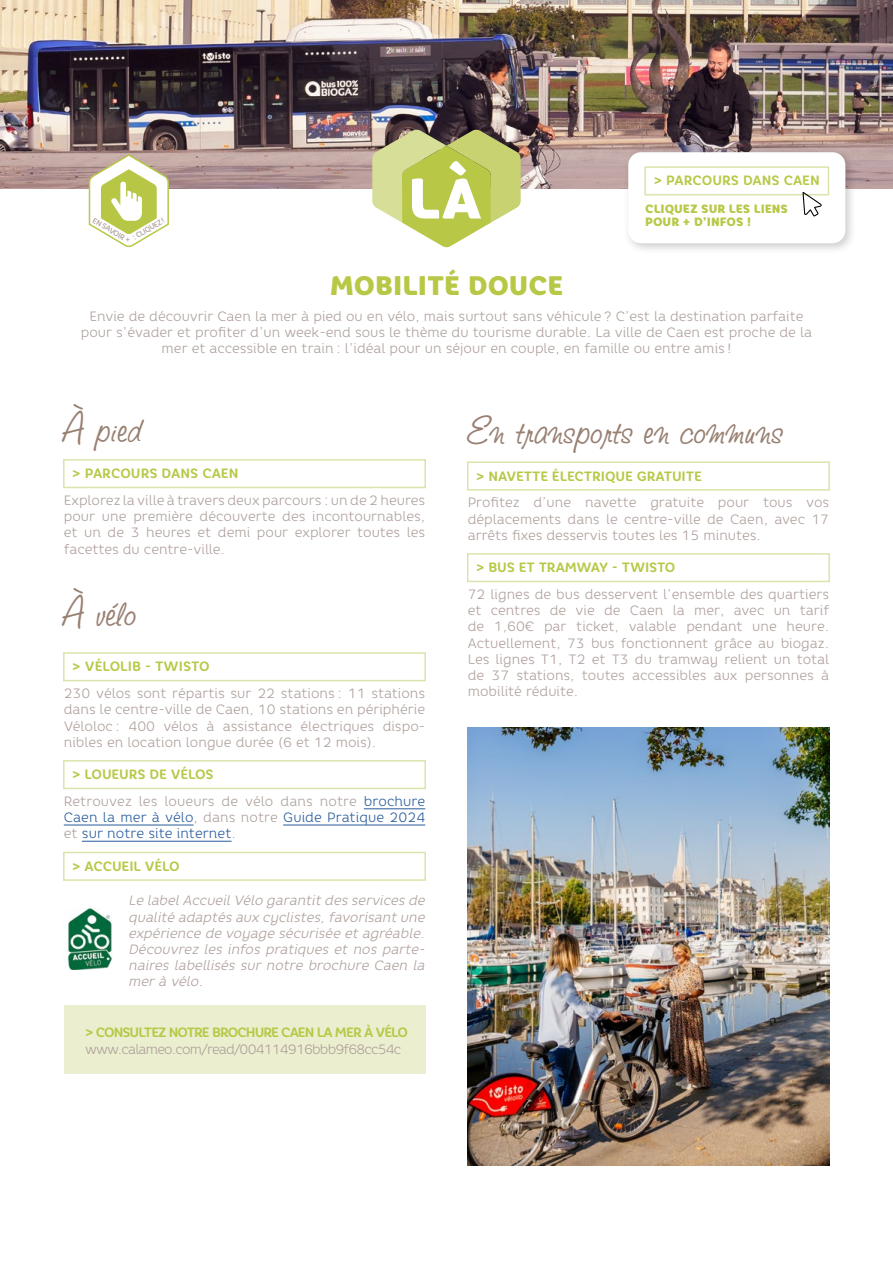
<style>
.page{position:relative;width:893px;height:1263px;background:#fff}
.page>*{position:absolute;margin:0;border:0;box-sizing:border-box;transform-origin:0 0}
.script{font:45px "Studio Script ITC Std";color:#988072}
.soustitre{font:900 26.7px "Core Rhino 85";color:#b8c846}
.txt{font:300 13.5px/16.2px "Core Rhino 35";color:#ae9f9a;text-align:justify}
.txt-2{font:italic 300 13.5px/16.2px "Core Rhino 35";color:#ae9f9a;text-align:justify}
.txt_titre__rubrique{font:700 13.5px "Core Rhino 65";letter-spacing:-.01em;color:#b8c846}
.txt-3{font:300 13.5px/16.2px "Core Rhino 35";letter-spacing:.005em;color:#275b9b;text-align:justify}
.txt_titre__rubrique-2{font:300 13.5px "Core Rhino 35";letter-spacing:-.06em;color:#ae9f9a}
.txt_titre__rubrique-3{font:700 13.5px "Core Rhino 65";letter-spacing:-.07em;color:#b8c846}
.famille_copie{font:900 12px/13.5px "Core Rhino 85";color:#b8c846}
.txt-4{font:500 7.5px "Core Rhino 55";color:#ae9f9a}
.s1{color:#ae9f9a}
</style>
<div class="page">
<img style="left:0;top:0;width:893px;height:188px">
<div style="left:63px;top:459px;width:363px;height:29px;border:2px solid #dde3ab"></div>
<div style="left:63px;top:652px;width:363px;height:29px;border:2px solid #dde3ab"></div>
<div style="left:63px;top:760px;width:363px;height:29px;border:2px solid #dde3ab"></div>
<hr style="left:364px;top:808px;width:61px;height:1px;background:#275b9b">
<hr style="left:64px;top:825px;width:130px;height:1px;background:#275b9b">
<hr style="left:283px;top:825px;width:142px;height:1px;background:#275b9b">
<hr style="left:82px;top:841px;width:150px;height:1px;background:#275b9b">
<div style="left:63px;top:852px;width:363px;height:29px;border:2px solid #dde3ab"></div>
<div style="left:467px;top:461px;width:363px;height:30px;border:2px solid #dde3ab"></div>
<div style="left:467px;top:553px;width:363px;height:29px;border:2px solid #dde3ab"></div>
<svg style="left:372px;top:129px;width:149px;height:119px"></svg>
<svg style="left:88px;top:153px;width:82px;height:95px"></svg>
<img style="left:468px;top:727px;width:361px;height:438px">
<img style="left:67px;top:908px;width:45px;height:62px">
<div style="left:64px;top:1006px;width:361px;height:51px;background:#ebeecf"></div>
<div style="left:64px;top:1022px;width:361px;height:51px;background:#ebeecf"></div>
<div style="left:623px;top:147px;width:234px;height:108px;background:#000;opacity:.2"></div>
<div style="left:628px;top:152px;width:217px;height:91px;background:#fff;border-radius:13px"></div>
<div style="left:644px;top:166px;width:185px;height:29px;border:2px solid #dde3ab"></div>
<svg style="left:802px;top:192px;width:20px;height:24px"></svg>
<p class="txt-4" style="left:96px;top:215px;width:38px;rotate:31deg">EN SAVOIR</p>
<p class="txt-4" style="left:131px;top:234px;width:37px;rotate:-31deg">: CLIQUEZ !</p>
<p class="txt-4" style="left:126px;top:234px;width:6px">+</p>
<p class="soustitre" style="left:330px;top:268px;width:235px">MOBILITÉ DOUCE</p>
<p class="txt_titre__rubrique" style="left:654px;top:172px;width:168px">&gt; PARCOURS DANS CAEN</p>
<p class="famille_copie" style="left:645px;top:202px;width:144px">CLIQUEZ SUR LES LIENS<br>POUR + D’INFOS !</p>
<p class="txt" style="left:81px;top:308px;width:733px;text-align:center">Envie de découvrir Caen la mer à pied ou en vélo, mais surtout sans véhicule ? C’est la destination parfaite pour s’évader et profiter d’un week-end sous le thème du tourisme durable. La ville de Caen est proche de la mer et accessible en train : l’idéal pour un séjour en couple, en famille ou entre amis !</p>
<p class="script" style="left:64px;top:401px;width:80px">À pied</p>
<p class="txt_titre__rubrique" style="left:72px;top:465px;width:168px">&gt; PARCOURS DANS CAEN</p>
<p class="txt" style="left:64px;top:492px;width:363px">Explorez la ville à travers deux parcours : un de 2 heures pour une première découverte des incontournables, et un de 3 heures et demi pour explorer toutes les facettes du centre-ville.</p>
<p class="script" style="left:64px;top:586px;width:74px">À vélo</p>
<p class="txt_titre__rubrique" style="left:72px;top:658px;width:139px">&gt; VÉLOLIB - TWISTO</p>
<p class="txt" style="left:64px;top:685px;width:363px">230 vélos sont répartis sur 22 stations : 11 stations dans le centre-ville de Caen, 10 stations en périphérie Véloloc : 400 vélos à assistance électriques dispo&shy;nibles en location longue durée (6 et 12 mois).</p>
<p class="txt_titre__rubrique" style="left:72px;top:766px;width:143px">&gt; LOUEURS DE VÉLOS</p>
<p class="txt-3" style="left:64px;top:793px;width:363px"><span class="s1">Retrouvez les loueurs de vélo dans notre</span> brochure Caen la mer à vélo<span class="s1">, dans notre</span> Guide Pratique 2024 <span class="s1">et</span> sur notre site internet<span class="s1">.</span></p>
<p class="txt_titre__rubrique" style="left:72px;top:857px;width:109px">&gt; ACCUEIL VÉLO</p>
<p class="txt-2" style="left:129px;top:892px;width:298px">Le label Accueil Vélo garantit des services de qualité adaptés aux cyclistes, favorisant une expérience de voyage sécurisée et agréable.<br>Découvrez les infos pratiques et nos parte&shy;naires labellisés sur notre brochure Caen la mer à vélo.</p>
<p class="txt_titre__rubrique-3" style="left:85px;top:1023px;width:324px">&gt; CONSULTEZ NOTRE BROCHURE CAEN LA MER À VÉLO</p>
<p class="txt_titre__rubrique-2" style="left:85px;top:1040px;width:318px">www.calameo.com/read/004114916bbb9f68cc54c</p>
<p class="script" style="left:468px;top:404px;width:317px">En transports en communs</p>
<p class="txt_titre__rubrique" style="left:476px;top:467px;width:227px">&gt; NAVETTE ÉLECTRIQUE GRATUITE</p>
<p class="txt" style="left:468px;top:494px;width:363px">Profitez d’une navette gratuite pour tous vos déplacements dans le centre-ville de Caen, avec 17 arrêts fixes desservis toutes les 15 minutes.</p>
<p class="txt_titre__rubrique" style="left:476px;top:559px;width:201px">&gt; BUS ET TRAMWAY - TWISTO</p>
<p class="txt" style="left:468px;top:586px;width:363px">72 lignes de bus desservent l’ensemble des quartiers et centres de vie de Caen la mer, avec un tarif de 1,60€ par ticket, valable pendant une heure.<br>Actuellement, 73 bus fonctionnent grâce au biogaz.<br>Les lignes T1, T2 et T3 du tramway relient un total de 37 stations, toutes accessibles aux personnes à mobilité réduite.</p>
</div>
